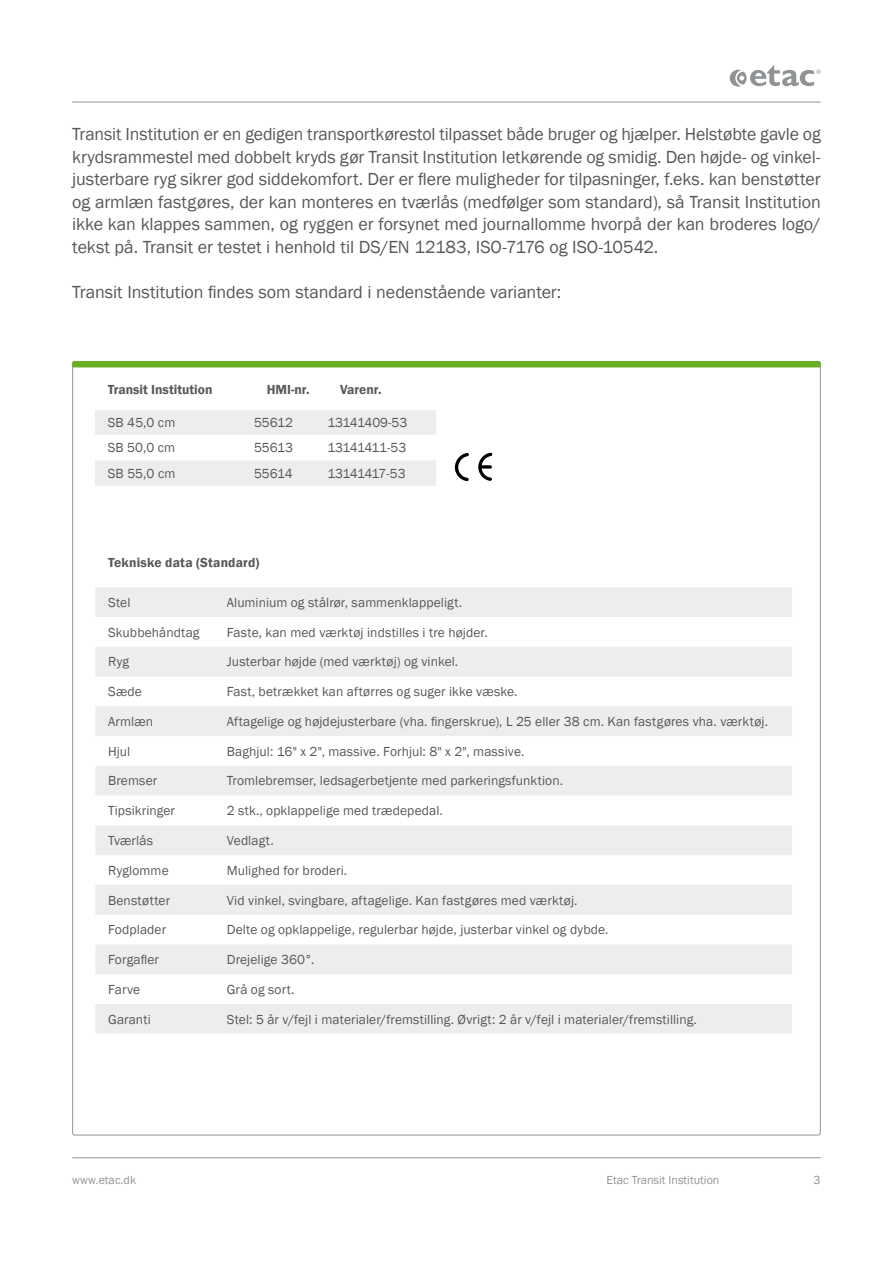
<style>
.page{position:relative;width:893px;height:1263px;background:#fff}
.page>*{position:absolute;margin:0;border:0;box-sizing:border-box;transform-origin:0 0}
.t1{font:18px/22.5px "Franklin Gothic";letter-spacing:-.005em;color:#58585a;text-align:justify}
.t2{font:13.5px "Franklin Gothic";letter-spacing:.005em;color:#58585a}
.t3{font:600 13.5px "Franklin Gothic";color:#58585a}
.t4{font:13.5px "Franklin Gothic";letter-spacing:-.02em;color:#58585a}
.t5{font:13.5px "Franklin Gothic";letter-spacing:-.03em;color:#58585a}
.t6{font:13.5px "Franklin Gothic";letter-spacing:-.04em;color:#58585a}
.t7{font:12px "Franklin Gothic";color:#909395}
</style>
<div class="page">
<hr style="left:72px;top:102px;width:749px;height:1px;background:#909395">
<hr style="left:72px;top:1157px;width:749px;height:1px;background:#909395">
<svg style="left:730px;top:65px;width:91px;height:22px"></svg>
<svg style="left:95px;top:410px;width:341px;height:76px"></svg>
<svg style="left:72px;top:361px;width:749px;height:6px;background:#6aaf24"></svg>
<svg style="left:95px;top:587px;width:697px;height:447px;fill:#eceded"></svg>
<svg style="left:454px;top:452px;width:39px;height:30px"></svg>
<p class="t1" style="left:72px;top:123px;width:750px">Transit Institution er en gedigen transportkørestol tilpasset både bruger og hjælper. Helstøbte gavle og krydsrammestel med dobbelt kryds gør Transit Institution letkørende og smidig. Den højde- og vinkel&shy;justerbare ryg sikrer god siddekomfort. Der er flere muligheder for tilpasninger, f.eks. kan benstøtter og armlæn fastgøres, der kan monteres en tværlås (medfølger som standard), så Transit Institution ikke kan klappes sammen, og ryggen er forsynet med journallomme hvorpå der kan broderes logo/ tekst på. Transit er testet i henhold til DS/EN 12183, ISO-7176 og ISO-10542.</p>
<h1 class="t1" style="left:72px;top:281px;width:491px">Transit Institution findes som standard i nedenstående varianter:</h1>
<p class="t3" style="left:108px;top:381px;width:106px">Transit Institution</p>
<p class="t3" style="left:267px;top:381px;width:44px">HMI-nr.</p>
<p class="t3" style="left:340px;top:381px;width:43px">Varenr.</p>
<p class="t2" style="left:108px;top:414px;width:69px">SB 45,0 cm</p>
<p class="t2" style="left:254px;top:414px;width:41px">55612</p>
<p class="t4" style="left:327px;top:414px;width:81px">13141409-53</p>
<p class="t2" style="left:108px;top:439px;width:69px">SB 50,0 cm</p>
<p class="t2" style="left:254px;top:439px;width:40px">55613</p>
<p class="t5" style="left:327px;top:439px;width:80px">13141411-53</p>
<p class="t2" style="left:108px;top:465px;width:69px">SB 55,0 cm</p>
<p class="t2" style="left:254px;top:465px;width:40px">55614</p>
<p class="t6" style="left:327px;top:465px;width:80px">13141417-53</p>
<p class="t3" style="left:108px;top:554px;width:153px">Tekniske data (Standard)</p>
<p class="t2" style="left:108px;top:594px;width:24px">Stel</p>
<p class="t2" style="left:227px;top:594px;width:237px">Aluminium og stålrør, sammenklappeligt.</p>
<p class="t2" style="left:108px;top:624px;width:93px">Skubbehåndtag</p>
<p class="t2" style="left:227px;top:624px;width:262px">Faste, kan med værktøj indstilles i tre højder.</p>
<p class="t2" style="left:108px;top:653px;width:22px">Ryg</p>
<p class="t2" style="left:227px;top:653px;width:233px">Justerbar højde (med værktøj) og vinkel.</p>
<p class="t2" style="left:108px;top:683px;width:35px">Sæde</p>
<p class="t2" style="left:227px;top:683px;width:292px">Fast, betrækket kan aftørres og suger ikke væske.</p>
<p class="t2" style="left:108px;top:713px;width:47px">Armlæn</p>
<p class="t2" style="left:227px;top:713px;width:543px">Aftagelige og højdejusterbare (vha. fingerskrue), L 25 eller 38 cm. Kan fastgøres vha. værktøj.</p>
<p class="t2" style="left:108px;top:743px;width:24px">Hjul</p>
<p class="t2" style="left:227px;top:743px;width:299px">Baghjul: 16" x 2", massive. Forhjul: 8" x 2", massive.</p>
<p class="t2" style="left:108px;top:773px;width:51px">Bremser</p>
<p class="t2" style="left:227px;top:773px;width:338px">Tromlebremser, ledsagerbetjente med parkeringsfunktion.</p>
<p class="t2" style="left:108px;top:802px;width:68px">Tipsikringer</p>
<p class="t2" style="left:227px;top:802px;width:218px">2 stk., opklappelige med trædepedal.</p>
<p class="t2" style="left:108px;top:832px;width:46px">Tværlås</p>
<p class="t2" style="left:227px;top:832px;width:48px">Vedlagt.</p>
<p class="t2" style="left:108px;top:862px;width:62px">Ryglomme</p>
<p class="t2" style="left:227px;top:862px;width:122px">Mulighed for broderi.</p>
<p class="t2" style="left:108px;top:892px;width:64px">Benstøtter</p>
<p class="t2" style="left:227px;top:892px;width:352px">Vid vinkel, svingbare, aftagelige. Kan fastgøres med værktøj.</p>
<p class="t2" style="left:108px;top:921px;width:60px">Fodplader</p>
<p class="t2" style="left:227px;top:921px;width:383px">Delte og opklappelige, regulerbar højde, justerbar vinkel og dybde.</p>
<p class="t2" style="left:108px;top:951px;width:52px">Forgafler</p>
<p class="t2" style="left:227px;top:951px;width:89px">Drejelige 360°.</p>
<p class="t2" style="left:108px;top:981px;width:34px">Farve</p>
<p class="t2" style="left:227px;top:981px;width:69px">Grå og sort.</p>
<p class="t2" style="left:108px;top:1011px;width:44px">Garanti</p>
<p class="t2" style="left:227px;top:1011px;width:472px">Stel: 5 år v/fejl i materialer/fremstilling. Øvrigt: 2 år v/fejl i materialer/fremstilling.</p>
<p class="t7" style="left:72px;top:1173px;width:65px">www.etac.dk</p>
<p class="t7" style="left:606px;top:1173px;width:114px">Etac Transit Institution</p>
<p class="t7" style="left:814px;top:1173px;width:9px">3</p>
</div>
